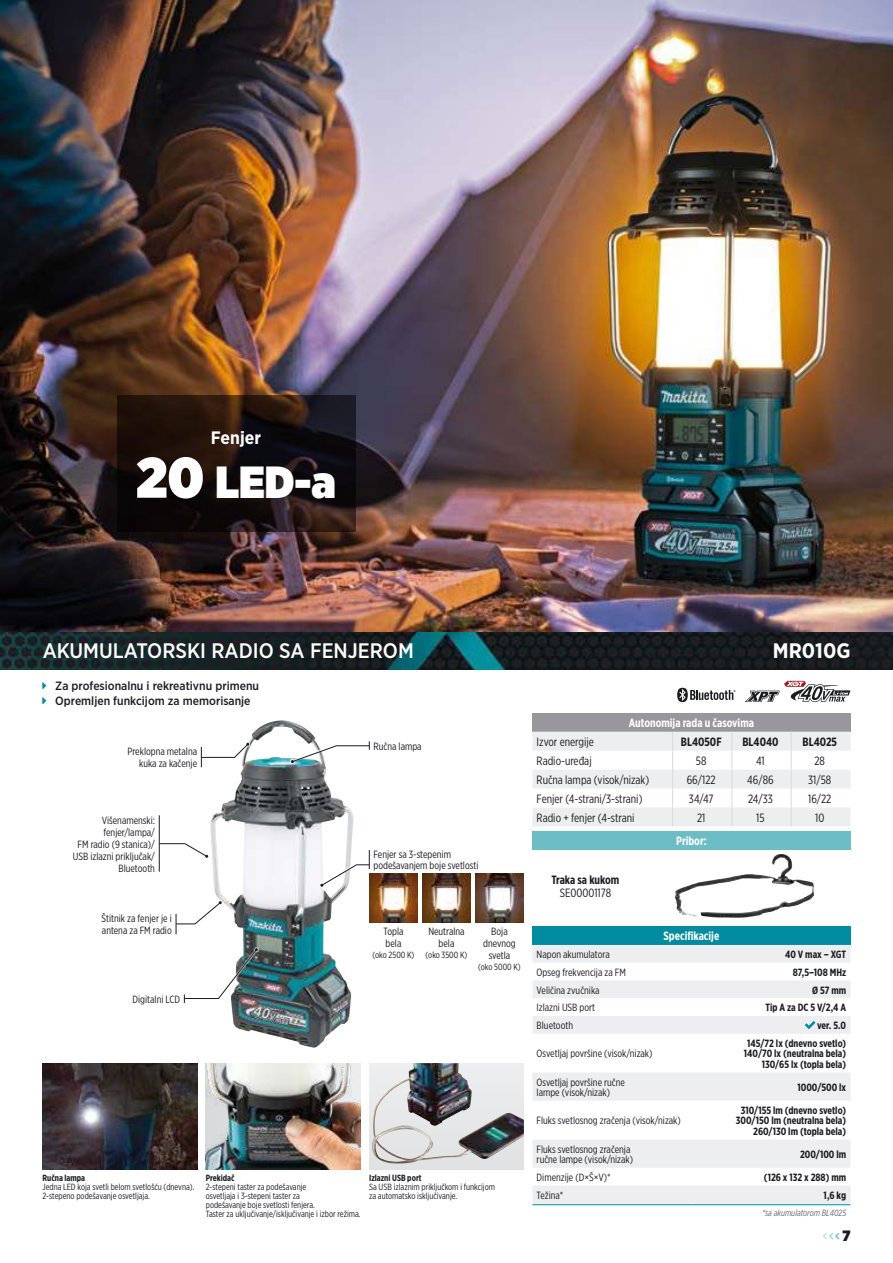
<style>
.page{position:relative;width:893px;height:1263px;background:#fff}
.page>*{position:absolute;margin:0;border:0;box-sizing:border-box;transform-origin:0 0}
.t1{font:900 45px "Gotham Narrow";color:#fff}
.t2{font:500 21px "Gotham Narrow";color:#fff}
.t3{font:700 21px "Gotham Narrow";color:#fff}
.t4{font:700 18px "Gotham Narrow";color:#fff}
.t5{font:900 15px "Gotham Narrow";color:#1b1c20}
.t6{font:12px "Gotham X Narrow";color:#1b1c20}
.t7{font:500 12px/15px "Gotham Narrow";color:#1b1c20}
.t8{font:700 12px "Gotham X Narrow";color:#fff}
.t9{font:700 12px "Gotham X Narrow";color:#1b1c20}
.t10{font:10.5px/12px "Gotham X Narrow";color:#1b1c20}
.t11{font:700 10.5px/10.5px "Gotham X Narrow";color:#1b1c20;text-align:right}
.t12{font:9px/9px "Gotham X Narrow";color:#1b1c20}
.t13{font:700 9px "Gotham X Narrow";color:#1b1c20}
.t14{font:italic 9px "Gotham X Narrow";color:#68676c}
.s1{font-size:57px}
</style>
<div class="page">
<img style="left:0;top:631px;width:893px;height:39px">
<img style="left:0;top:0;width:893px;height:631px">
<img style="left:210px;top:724px;width:143px;height:324px">
<div style="left:369px;top:1063px;width:155px;height:106px;background:#e0e2e3"></div>
<img style="left:372px;top:1063px;width:152px;height:101px">
<img style="left:43px;top:1063px;width:154px;height:106px">
<svg style="left:117px;top:395px;width:238px;height:136px;background:#1a110f"></svg>
<div style="left:532px;top:926px;width:318px;height:19px;background:#008ba0"></div>
<svg style="left:532px;top:945px;width:318px;height:259px;fill:#f5f6f6"></svg>
<hr style="left:532px;top:1204px;width:159px;height:1px;background:#008ba0">
<hr style="left:691px;top:1204px;width:159px;height:1px;background:#008ba0">
<svg style="left:805px;top:1021px;width:10px;height:8px"></svg>
<div style="left:532px;top:713px;width:318px;height:19px;background:#98989c"></div>
<svg style="left:532px;top:732px;width:318px;height:94px"></svg>
<svg style="left:677px;top:688px;width:59px;height:14px"></svg>
<svg style="left:745px;top:681px;width:105px;height:21px"></svg>
<svg style="left:290px;top:745px;width:63px;height:19px"></svg>
<svg style="left:291px;top:741px;width:79px;height:22px"></svg>
<div style="left:201px;top:742px;width:49px;height:16px;background:#fff"></div>
<div style="left:175px;top:900px;width:48px;height:25px;background:#fff"></div>
<svg style="left:210px;top:947px;width:49px;height:52px"></svg>
<svg style="left:201px;top:743px;width:48px;height:24px"></svg>
<svg style="left:176px;top:901px;width:46px;height:33px"></svg>
<hr style="left:159px;top:815px;width:1px;height:57px;background:#1b1c20">
<img style="left:184px;top:948px;width:74px;height:55px">
<svg style="left:159px;top:843px;width:49px;height:15px"></svg>
<div style="left:532px;top:831px;width:318px;height:19px;background:#6dbdc7"></div>
<img style="left:675px;top:854px;width:120px;height:63px">
<div style="left:319px;top:864px;width:51px;height:24px;background:#fff"></div>
<svg style="left:320px;top:850px;width:50px;height:37px"></svg>
<img style="left:369px;top:873px;width:49px;height:50px">
<img style="left:422px;top:873px;width:49px;height:50px">
<img style="left:475px;top:873px;width:49px;height:50px">
<img style="left:206px;top:1063px;width:155px;height:106px">
<svg style="left:823px;top:1233px;width:16px;height:6px"></svg>
<h3 class="t4" style="left:211px;top:426px;width:52px">Fenjer</h3>
<h1 class="t1" style="left:136px;top:451px;width:201px"><span class="s1">20</span> LED-a</h1>
<h2 class="t2" style="left:43px;top:637px;width:373px">AKUMULATORSKI RADIO SA FENJEROM</h2>
<h2 class="t3" style="left:773px;top:637px;width:79px">MR010G</h2>
<p class="t7" style="left:55px;top:678px;width:205px">Za profesionalnu i rekreativnu primenu<br>Opremljen funkcijom za memorisanje</p>
<p class="t10" style="left:127px;top:745px;width:71px;text-align:right">Preklopna metalna kuka za kačenje</p>
<p class="t10" style="left:73px;top:814px;width:84px;text-align:right">Višenamenski: fenjer/lampa/<br>FM radio (9 stanica)/<br>USB izlazni priključak/<br>Bluetooth</p>
<p class="t10" style="left:102px;top:912px;width:72px">Štitnik za fenjer je i antena za FM radio</p>
<p class="t10" style="left:133px;top:993px;width:49px">Digitalni LCD</p>
<p class="t10" style="left:374px;top:740px;width:50px">Ručna lampa</p>
<p class="t10" style="left:374px;top:849px;width:106px;line-height:10.5px">Fenjer sa 3-stepenim podešavanjem boje svetlosti</p>
<p class="t10" style="left:383px;top:925px;width:21px">Topla bela</p>
<p class="t12" style="left:372px;top:950px;width:44px">(oko 2500 K)</p>
<p class="t10" style="left:428px;top:925px;width:38px;text-align:center">Neutralna bela</p>
<p class="t12" style="left:426px;top:950px;width:43px">(oko 3500 K)</p>
<p class="t10" style="left:483px;top:925px;width:34px;text-align:center">Boja dnevnog svetla</p>
<p class="t12" style="left:478px;top:962px;width:44px">(oko 5000 K)</p>
<p class="t13" style="left:43px;top:1172px;width:44px">Ručna lampa</p>
<p class="t12" style="left:43px;top:1182px;width:153px">Jedna LED koja svetli belom svetlošću (dnevna).<br>2-stepeno podešavanje osvetljaja.</p>
<p class="t13" style="left:206px;top:1172px;width:30px">Prekidač</p>
<p class="t12" style="left:206px;top:1182px;width:156px">2-stepeni taster za podešavanje<br>osvetljaja i 3-stepeni taster za<br>podešavanje boje svetlosti fenjera.<br>Taster za uključivanje/isključivanje i izbor režima.</p>
<p class="t13" style="left:369px;top:1172px;width:54px">Izlazni USB port</p>
<p class="t12" style="left:369px;top:1182px;width:127px">Sa USB izlaznim priključkom i funkcijom za automatsko isključivanje.</p>
<p class="t8" style="left:629px;top:715px;width:127px">Autonomija rada u časovima</p>
<p class="t6" style="left:537px;top:735px;width:59px">Izvor energije</p>
<p class="t9" style="left:681px;top:734px;width:42px">BL4050F</p>
<p class="t9" style="left:742px;top:734px;width:38px">BL4040</p>
<p class="t9" style="left:802px;top:734px;width:36px">BL4025</p>
<p class="t6" style="left:537px;top:753px;width:57px">Radio-uređaj</p>
<p class="t6" style="left:696px;top:753px;width:12px">58</p>
<p class="t6" style="left:756px;top:753px;width:10px">41</p>
<p class="t6" style="left:814px;top:753px;width:12px">28</p>
<p class="t6" style="left:537px;top:772px;width:114px">Ručna lampa (visok/nizak)</p>
<p class="t6" style="left:687px;top:772px;width:31px">66/122</p>
<p class="t6" style="left:747px;top:772px;width:28px">46/86</p>
<p class="t6" style="left:808px;top:772px;width:25px">31/58</p>
<p class="t6" style="left:537px;top:791px;width:107px">Fenjer (4-strani/3-strani)</p>
<p class="t6" style="left:689px;top:791px;width:26px">34/47</p>
<p class="t6" style="left:748px;top:791px;width:26px">24/33</p>
<p class="t6" style="left:808px;top:791px;width:25px">16/22</p>
<p class="t6" style="left:537px;top:810px;width:99px">Radio + fenjer (4-strani</p>
<p class="t6" style="left:697px;top:810px;width:10px">21</p>
<p class="t6" style="left:756px;top:810px;width:10px">15</p>
<p class="t6" style="left:815px;top:810px;width:11px">10</p>
<p class="t9" style="left:551px;top:872px;width:70px">Traka sa kukom</p>
<p class="t6" style="left:560px;top:886px;width:53px">SE00001178</p>
<p class="t8" style="left:676px;top:833px;width:32px">Pribor:</p>
<p class="t8" style="left:663px;top:929px;width:57px">Specifikacije</p>
<p class="t10" style="left:537px;top:948px;width:75px">Napon akumulatora</p>
<p class="t11" style="left:785px;top:949px;width:63px">40 V max – XGT</p>
<p class="t10" style="left:537px;top:966px;width:91px">Opseg frekvencija za FM</p>
<p class="t11" style="left:793px;top:967px;width:55px">87,5–108 MHz</p>
<p class="t10" style="left:537px;top:984px;width:64px">Veličina zvučnika</p>
<p class="t11" style="left:812px;top:984px;width:36px">Ø 57 mm</p>
<p class="t10" style="left:537px;top:1001px;width:60px">Izlazni USB port</p>
<p class="t11" style="left:765px;top:1002px;width:82px">Tip A za DC 5 V/2,4 A</p>
<p class="t10" style="left:537px;top:1019px;width:38px">Bluetooth</p>
<p class="t11" style="left:817px;top:1020px;width:30px">ver. 5.0</p>
<p class="t10" style="left:537px;top:1047px;width:117px">Osvetljaj površine (visok/nizak)</p>
<p class="t11" style="left:744px;top:1038px;width:104px">145/72 lx (dnevno svetlo)<br>140/70 lx (neutralna bela)<br>130/65 lx (topla bela)</p>
<p class="t10" style="left:537px;top:1076px;width:90px;line-height:10.5px">Osvetljaj površine ručne lampe (visok/nizak)</p>
<p class="t11" style="left:797px;top:1082px;width:50px">1000/500 lx</p>
<p class="t10" style="left:537px;top:1114px;width:146px">Fluks svetlosnog zračenja (visok/nizak)</p>
<p class="t11" style="left:736px;top:1105px;width:112px">310/155 lm (dnevno svetlo)<br>300/150 lm (neutralna bela)<br>260/130 lm (topla bela)</p>
<p class="t10" style="left:537px;top:1143px;width:98px;line-height:10.5px">Fluks svetlosnog zračenja ručne lampe (visok/nizak)</p>
<p class="t11" style="left:800px;top:1149px;width:48px">200/100 lm</p>
<p class="t10" style="left:537px;top:1171px;width:76px">Dimenzije (D×Š×V)*</p>
<p class="t11" style="left:764px;top:1172px;width:84px">(126 x 132 x 288) mm</p>
<p class="t10" style="left:537px;top:1189px;width:28px">Težina*</p>
<p class="t11" style="left:823px;top:1190px;width:24px">1,6 kg</p>
<p class="t14" style="left:762px;top:1208px;width:86px">*sa akumulatorom BL4025</p>
<h3 class="t5" style="left:842px;top:1225px;width:9px">7</h3>
</div>
